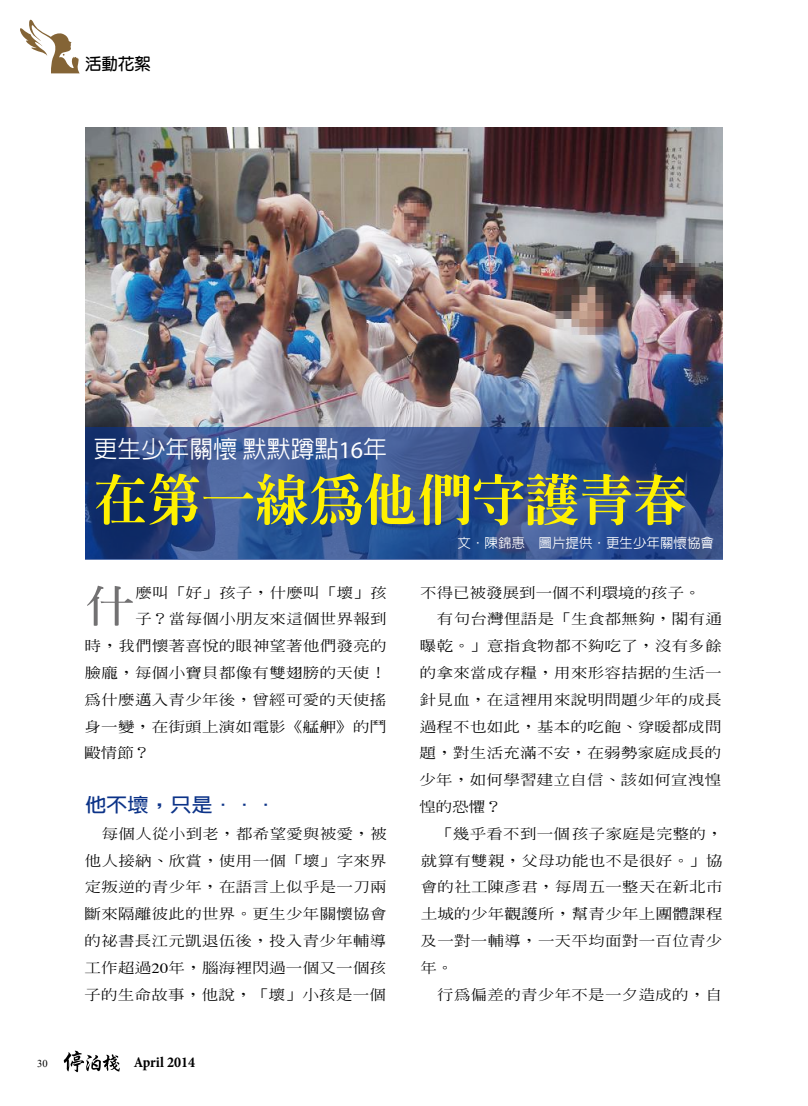
<style>
.page{position:relative;width:808px;height:1106px;background:#fff}
.page>*{position:absolute;margin:0;border:0;box-sizing:border-box;transform-origin:0 0}
.t1{font:800 54px "AR Ming B5";color:#fff100}
.t2{font:700 42.75px "AR Ming B5";color:#727172;scale:1.18 1}
.t3{font:500 24px "AR Hei B5";color:#fff}
.t4{font:700 19.2px "AR Hei B5";color:#0c3388;scale:1.11 1}
.t5{font:700 16.5px "AR Yuan B5";color:#000}
.t6{font:700 condensed 15px "Minion Pro";color:#000}
.t7{font:500 14.1px/26.8px "AR Ming B5";letter-spacing:.015em;color:#000;text-align:justify;scale:1.18 1}
.t8{font:500 13.5px "AR Hei B5";color:#fff}
.t9{font:10.5px "Times New Roman";color:#000}
.s1{font-family:"Myriad Pro";font-weight:400}
.s2{font-family:"Times";font-weight:400}
</style>
<div class="page">
<img style="left:85px;top:128px;width:638px;height:299px">
<svg style="left:85px;top:427px;width:638px;height:132px;background:#2d4c8b"></svg>
<svg style="left:64px;top:1050px;width:56px;height:22px"></svg>
<svg style="left:20px;top:19px;width:60px;height:54px"></svg>
<p class="t5" style="left:85px;top:56px;width:67px">活動花絮</p>
<h3 class="t3" style="left:94px;top:436px;width:295px">更生少年關懷默默蹲點<span class="s1">16</span>年</h3>
<h1 class="t1" style="left:94px;top:472px;width:596px">在第一線為他們守護青春</h1>
<p class="t8" style="left:458px;top:536px;width:258px">文．陳錦惠 圖片提供．更生少年關懷協會</p>
<h2 class="t2" style="left:85px;top:584px;width:44px">什</h2>
<p class="t7" style="left:135px;top:579px;width:215px">麼叫「好」孩子，什麼叫「壞」孩</p>
<p class="t7" style="left:135px;top:605px;width:215px">子？當每個小朋友來這個世界報到</p>
<p class="t7" style="left:85px;top:632px;width:257px">時，我們懷著喜悅的眼神望著他們發亮的</p>
<p class="t7" style="left:85px;top:659px;width:257px">臉龐，每個小寶貝都像有雙翅膀的天使！</p>
<p class="t7" style="left:85px;top:686px;width:257px">為什麼邁入青少年後，曾經可愛的天使搖</p>
<p class="t7" style="left:85px;top:712px;width:257px">身一變，在街頭上演如電影《艋舺》的鬥</p>
<p class="t7" style="left:84px;top:739px;width:57px">毆情節？</p>
<h3 class="t4" style="left:85px;top:795px;width:174px">他不壞，只是．．．</h3>
<p class="t7" style="left:84px;top:820px;width:258px;text-indent:17px">每個人從小到老，都希望愛與被愛，被他人接納、欣賞，使用一個「壞」字來界定叛逆的青少年，在語言上似乎是一刀兩斷來隔離彼此的世界。更生少年關懷協會的祕書長江元凱退伍後，投入青少年輔導工作超過<span class="s2">20</span>年，腦海裡閃過一個又一個孩子的生命故事，他說，「壞」小孩是一個</p>
<p class="t9" style="left:37px;top:1056px;width:12px">30</p>
<p class="t6" style="left:134px;top:1052px;width:63px">April 2014</p>
<p class="t7" style="left:420px;top:579px;width:239px">不得已被發展到一個不利環境的孩子。</p>
<p class="t7" style="left:437px;top:605px;width:243px">有句台灣俚語是「生食都無夠，閣有通</p>
<p class="t7" style="left:420px;top:632px;width:257px">曝乾。」意指食物都不夠吃了，沒有多餘</p>
<p class="t7" style="left:420px;top:659px;width:257px">的拿來當成存糧，用來形容拮据的生活一</p>
<p class="t7" style="left:420px;top:686px;width:257px">針見血，在這裡用來說明問題少年的成長</p>
<p class="t7" style="left:420px;top:712px;width:257px">過程不也如此，基本的吃飽、穿暖都成問</p>
<p class="t7" style="left:420px;top:739px;width:257px">題，對生活充滿不安，在弱勢家庭成長的</p>
<p class="t7" style="left:419px;top:766px;width:257px">少年，如何學習建立自信、該如何宣洩惶</p>
<p class="t7" style="left:419px;top:793px;width:71px">惶的恐懼？</p>
<p class="t7" style="left:436px;top:820px;width:244px">「幾乎看不到一個孩子家庭是完整的，</p>
<p class="t7" style="left:421px;top:846px;width:257px">就算有雙親，父母功能也不是很好。」協</p>
<p class="t7" style="left:421px;top:873px;width:257px">會的社工陳彥君，每周五一整天在新北市</p>
<p class="t7" style="left:421px;top:900px;width:257px">土城的少年觀護所，幫青少年上團體課程</p>
<p class="t7" style="left:421px;top:927px;width:257px">及一對一輔導，一天平均面對一百位青少</p>
<p class="t7" style="left:420px;top:954px;width:29px">年。</p>
<p class="t7" style="left:437px;top:980px;width:243px">行為偏差的青少年不是一夕造成的，自</p>
</div>
